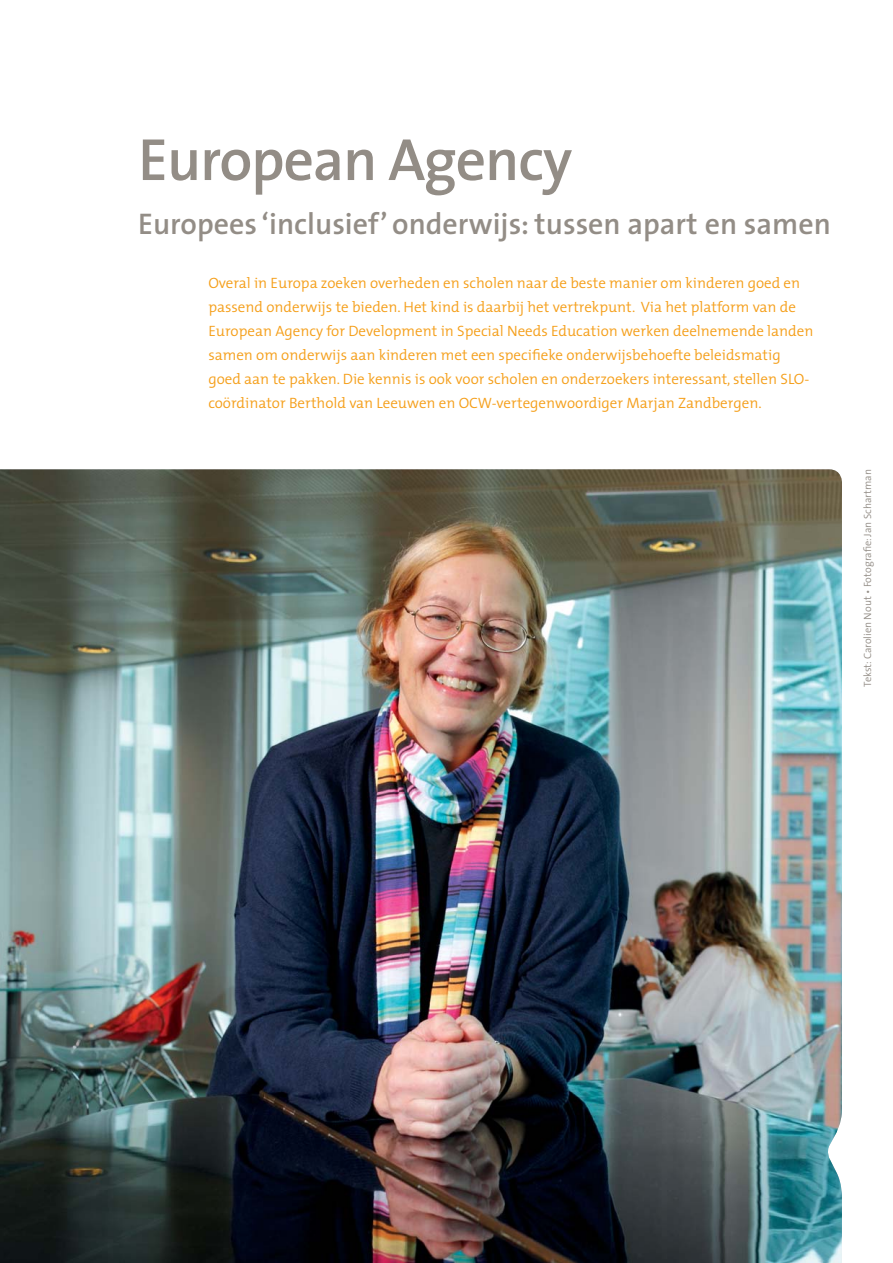
<style>
.page{position:relative;width:893px;height:1263px;background:#fff}
.page>*{position:absolute;margin:0;border:0;box-sizing:border-box;transform-origin:0 0}
.t1{font:600 60px "The Sans";letter-spacing:-.02em;color:#938d86}
.t2{font:600 30px "The Sans";color:#938d86}
.t3{font:300 15px/24px "The Mix";color:#f59f1a}
.t4{font:300 10.5px "The Sans";color:#938d86}
</style>
<div class="page">
<img style="left:0;top:469px;width:842px;height:794px">
<h1 class="t1" style="left:138px;top:136px;width:436px">European Agency</h1>
<h2 class="t2" style="left:138px;top:212px;width:694px">Europees ‘inclusief’ onderwijs: tussen apart en samen</h2>
<p class="t3" style="left:208px;top:272px;width:606px">Overal in Europa zoeken overheden en scholen naar de beste manier om kinderen goed en passend onderwijs te bieden. Het kind is daarbij het vertrekpunt. Via het platform van de European Agency for Development in Special Needs Education werken deelnemende landen samen om onderwijs aan kinderen met een specifieke onderwijsbehoefte beleidsmatig goed aan te pakken. Die kennis is ook voor scholen en onderzoekers interessant, stellen SLO&shy;coördinator Berthold van Leeuwen en OCW-vertegenwoordiger Marjan Zandbergen.</p>
<p class="t4" style="left:862px;top:687px;width:219px;rotate:-90deg">Tekst: Carolien Nout • Fotografie: Jan Schartman</p>
</div>
